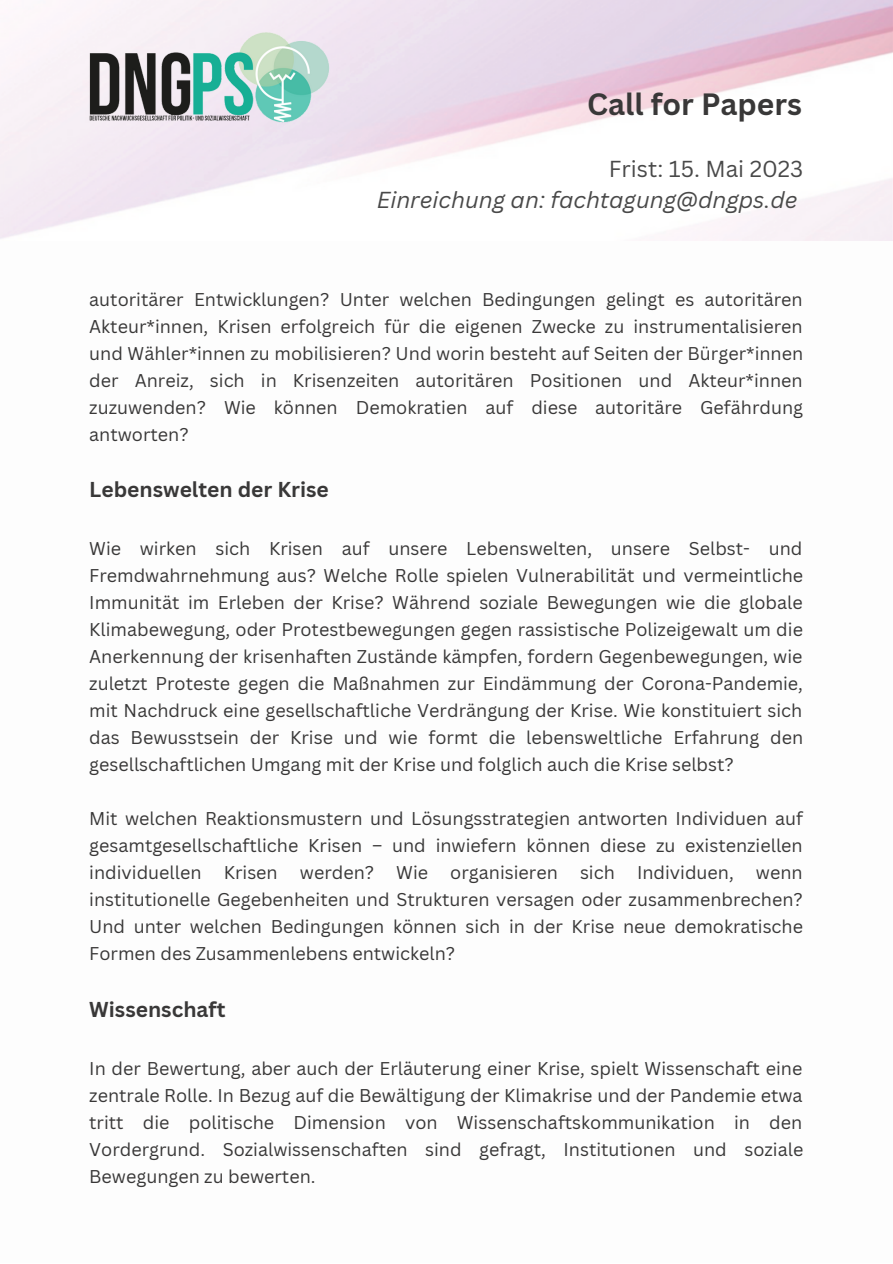
<style>
.page{position:relative;width:893px;height:1264px;background:#fff}
.page>*{position:absolute;margin:0;border:0;box-sizing:border-box;transform-origin:0 0}
.t1{font:700 30px "Canva Sans";color:#393838}
.t2{font:italic 22.5px "Canva Sans";color:#494949}
.t3{font:22.5px "Canva Sans";color:#494949}
.t4{font:700 21px "Canva Sans";color:#393838}
.t5{font:18px/27px "Canva Sans";color:#393838;text-align:justify}
</style>
<div class="page">
<img style="left:89px;top:32px;width:263px;height:90px">
<h1 class="t1" style="left:587px;top:83px;width:216px">Call for Papers</h1>
<p class="t3" style="left:609px;top:153px;width:196px">Frist: 15. Mai 2023</p>
<p class="t2" style="left:377px;top:184px;width:422px">Einreichung an: fachtagung@dngps.de</p>
<p class="t5" style="left:89px;top:285px;width:715px">autoritärer Entwicklungen? Unter welchen Bedingungen gelingt es autoritären Akteur*innen, Krisen erfolgreich für die eigenen Zwecke zu instrumentalisieren und Wähler*innen zu mobilisieren? Und worin besteht auf Seiten der Bürger*innen der Anreiz, sich in Krisenzeiten autoritären Positionen und Akteur*innen zuzuwenden? Wie können Demokratien auf diese autoritäre Gefährdung antworten?</p>
<p class="t4" style="left:89px;top:474px;width:241px">Lebenswelten der Krise</p>
<p class="t5" style="left:89px;top:535px;width:715px">Wie wirken sich Krisen auf unsere Lebenswelten, unsere Selbst- und Fremdwahrnehmung aus? Welche Rolle spielen Vulnerabilität und vermeintliche Immunität im Erleben der Krise? Während soziale Bewegungen wie die globale Klimabewegung, oder Protestbewegungen gegen rassistische Polizeigewalt um die Anerkennung der krisenhaften Zustände kämpfen, fordern Gegenbewegungen, wie zuletzt Proteste gegen die Maßnahmen zur Eindämmung der Corona-Pandemie, mit Nachdruck eine gesellschaftliche Verdrängung der Krise. Wie konstituiert sich das Bewusstsein der Krise und wie formt die lebensweltliche Erfahrung den gesellschaftlichen Umgang mit der Krise und folglich auch die Krise selbst?</p>
<p class="t5" style="left:89px;top:804px;width:715px">Mit welchen Reaktionsmustern und Lösungsstrategien antworten Individuen auf gesamtgesellschaftliche Krisen – und inwiefern können diese zu existenziellen individuellen Krisen werden? Wie organisieren sich Individuen, wenn institutionelle Gegebenheiten und Strukturen versagen oder zusammenbrechen?<br>Und unter welchen Bedingungen können sich in der Krise neue demokratische Formen des Zusammenlebens entwickeln?</p>
<p class="t4" style="left:89px;top:994px;width:138px">Wissenschaft</p>
<p class="t5" style="left:89px;top:1054px;width:715px">In der Bewertung, aber auch der Erläuterung einer Krise, spielt Wissenschaft eine zentrale Rolle. In Bezug auf die Bewältigung der Klimakrise und der Pandemie etwa tritt die politische Dimension von Wissenschaftskommunikation in den Vordergrund. Sozialwissenschaften sind gefragt, Institutionen und soziale Bewegungen zu bewerten.</p>
</div>
